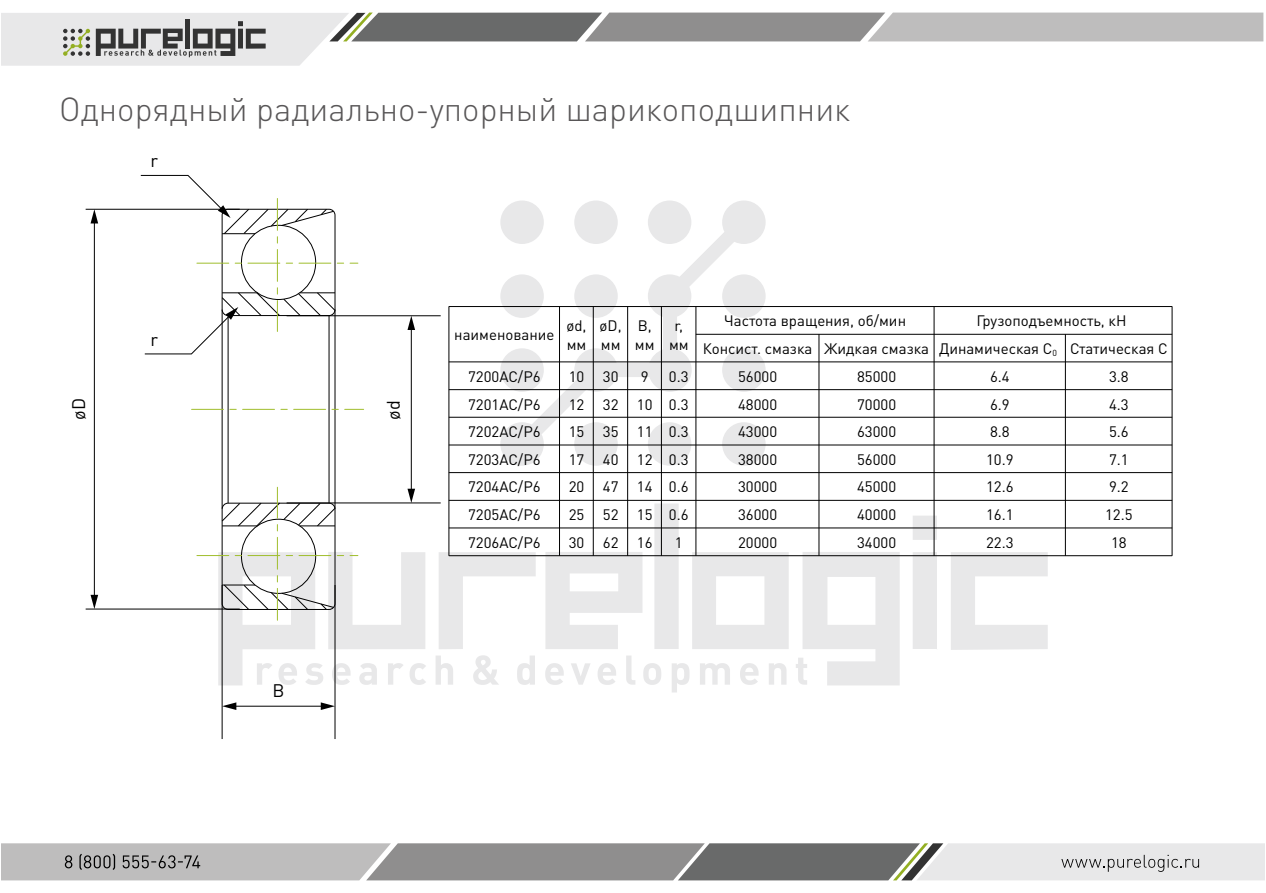
<style>
.page{position:relative;width:1266px;height:893px;background:#fff}
.page>*{position:absolute;margin:0;border:0;box-sizing:border-box;transform-origin:0 0}
.t1{font:300 33px "DIN Pro";color:#585657}
.t2{font:18px "DIN Pro";color:#000}
.t3{font:15px/19.4px "DIN Pro";color:#000}
</style>
<div class="page">
<svg style="left:218px;top:200px;width:829px;height:492px"></svg>
<svg style="left:1px;top:843px;width:1263px;height:37px"></svg>
<svg style="left:1px;top:13px;width:1262px;height:53px"></svg>
<svg style="left:197px;top:487px;width:161px;height:133px"></svg>
<hr style="left:334px;top:310px;width:1px;height:199px;background:#000">
<hr style="left:222px;top:310px;width:1px;height:199px;background:#000">
<hr style="left:228px;top:316px;width:1px;height:187px;background:#000">
<hr style="left:329px;top:316px;width:1px;height:187px;background:#000">
<svg style="left:191px;top:409px;width:172px;height:1px"></svg>
<hr style="left:86px;top:209px;width:154px;height:1px;background:#000">
<hr style="left:86px;top:609px;width:154px;height:1px;background:#000">
<hr style="left:286px;top:503px;width:155px;height:1px;background:#000">
<hr style="left:286px;top:315px;width:155px;height:1px;background:#000">
<hr style="left:222px;top:585px;width:1px;height:154px;background:#000">
<hr style="left:335px;top:585px;width:1px;height:154px;background:#000">
<svg style="left:140px;top:175px;width:218px;height:179px"></svg>
<hr style="left:94px;top:221px;width:1px;height:376px;background:#000">
<svg style="left:91px;top:209px;width:7px;height:14px"></svg>
<svg style="left:91px;top:595px;width:7px;height:14px"></svg>
<hr style="left:234px;top:706px;width:89px;height:1px;background:#000">
<svg style="left:222px;top:702px;width:14px;height:8px"></svg>
<svg style="left:321px;top:702px;width:14px;height:8px"></svg>
<hr style="left:411px;top:327px;width:1px;height:164px;background:#000">
<svg style="left:407px;top:316px;width:8px;height:14px"></svg>
<svg style="left:407px;top:489px;width:8px;height:14px"></svg>
<hr style="left:449px;top:306px;width:723px;height:1px;background:#000">
<hr style="left:696px;top:334px;width:476px;height:1px;background:#000">
<hr style="left:449px;top:362px;width:723px;height:1px;background:#000">
<hr style="left:449px;top:389px;width:723px;height:1px;background:#000">
<hr style="left:449px;top:417px;width:723px;height:1px;background:#000">
<hr style="left:449px;top:445px;width:723px;height:1px;background:#000">
<hr style="left:449px;top:472px;width:723px;height:1px;background:#000">
<hr style="left:449px;top:500px;width:723px;height:1px;background:#000">
<hr style="left:449px;top:528px;width:723px;height:1px;background:#000">
<hr style="left:449px;top:555px;width:723px;height:1px;background:#000">
<hr style="left:448px;top:306px;width:1px;height:250px;background:#000">
<hr style="left:559px;top:306px;width:1px;height:250px;background:#000">
<hr style="left:593px;top:306px;width:1px;height:250px;background:#000">
<hr style="left:627px;top:306px;width:1px;height:250px;background:#000">
<hr style="left:661px;top:306px;width:1px;height:250px;background:#000">
<hr style="left:695px;top:306px;width:1px;height:250px;background:#000">
<hr style="left:818px;top:334px;width:1px;height:222px;background:#000">
<hr style="left:933px;top:306px;width:1px;height:250px;background:#000">
<hr style="left:1065px;top:334px;width:1px;height:222px;background:#000">
<hr style="left:1171px;top:306px;width:1px;height:250px;background:#000">
<h1 class="t1" style="left:59px;top:86px;width:792px">Однорядный радиально-упорный шарикоподшипник</h1>
<p class="t2" style="left:151px;top:147px;width:9px">r</p>
<p class="t2" style="left:151px;top:326px;width:9px">r</p>
<p class="t2" style="left:64px;top:420px;width:23px;rotate:-90deg">øD</p>
<p class="t2" style="left:379px;top:420px;width:21px;rotate:-90deg">ød</p>
<p class="t2" style="left:272px;top:676px;width:14px">B</p>
<p class="t3" style="left:454px;top:324px;width:102px">наименование</p>
<p class="t3" style="left:566px;top:315px;width:21px">ød, мм</p>
<p class="t3" style="left:599px;top:315px;width:24px">øD, мм</p>
<p class="t3" style="left:635px;top:315px;width:21px">B, мм</p>
<p class="t3" style="left:669px;top:315px;width:21px;text-align:center">r, мм</p>
<p class="t3" style="left:724px;top:311px;width:183px">Частота вращения, об/мин</p>
<p class="t3" style="left:702px;top:306px;width:466px;line-height:27.8px;text-indent:274px">Грузоподъемность, кН<br>Консист. смазка Жидкая смазка Динамическая С<sub>0</sub> Статическая С</p>
<p class="t3" style="left:468px;top:366px;width:74px">7200AC/P6</p>
<p class="t3" style="left:569px;top:366px;width:51px">10 30</p>
<p class="t3" style="left:641px;top:366px;width:9px">9</p>
<p class="t3" style="left:669px;top:366px;width:21px">0.3</p>
<p class="t3" style="left:738px;top:366px;width:41px">56000</p>
<p class="t3" style="left:857px;top:366px;width:41px">85000</p>
<p class="t3" style="left:990px;top:366px;width:21px">6.4</p>
<p class="t3" style="left:1109px;top:366px;width:21px">3.8</p>
<p class="t3" style="left:468px;top:394px;width:74px">7201AC/P6</p>
<p class="t3" style="left:569px;top:394px;width:121px">12 32 10 0.3</p>
<p class="t3" style="left:738px;top:394px;width:41px">48000</p>
<p class="t3" style="left:857px;top:394px;width:41px">70000</p>
<p class="t3" style="left:990px;top:394px;width:21px">6.9</p>
<p class="t3" style="left:1109px;top:394px;width:21px">4.3</p>
<p class="t3" style="left:468px;top:421px;width:74px">7202AC/P6</p>
<p class="t3" style="left:569px;top:421px;width:121px">15 35 11 0.3</p>
<p class="t3" style="left:738px;top:421px;width:41px">43000</p>
<p class="t3" style="left:857px;top:421px;width:41px">63000</p>
<p class="t3" style="left:990px;top:421px;width:21px">8.8</p>
<p class="t3" style="left:1109px;top:421px;width:21px">5.6</p>
<p class="t3" style="left:468px;top:449px;width:74px">7203AC/P6</p>
<p class="t3" style="left:569px;top:449px;width:121px">17 40 12 0.3</p>
<p class="t3" style="left:738px;top:449px;width:41px">38000</p>
<p class="t3" style="left:857px;top:449px;width:41px">56000</p>
<p class="t3" style="left:986px;top:449px;width:29px">10.9</p>
<p class="t3" style="left:1109px;top:449px;width:21px">7.1</p>
<p class="t3" style="left:468px;top:477px;width:74px">7204AC/P6</p>
<p class="t3" style="left:569px;top:477px;width:121px">20 47 14 0.6</p>
<p class="t3" style="left:738px;top:477px;width:41px">30000</p>
<p class="t3" style="left:857px;top:477px;width:41px">45000</p>
<p class="t3" style="left:986px;top:477px;width:29px">12.6</p>
<p class="t3" style="left:1109px;top:477px;width:21px">9.2</p>
<p class="t3" style="left:468px;top:504px;width:74px">7205AC/P6</p>
<p class="t3" style="left:569px;top:504px;width:121px">25 52 15 0.6</p>
<p class="t3" style="left:738px;top:504px;width:41px">36000</p>
<p class="t3" style="left:857px;top:504px;width:41px">40000</p>
<p class="t3" style="left:986px;top:504px;width:29px">16.1</p>
<p class="t3" style="left:1105px;top:504px;width:29px">12.5</p>
<p class="t3" style="left:468px;top:532px;width:74px">7206AC/P6</p>
<p class="t3" style="left:569px;top:532px;width:85px">30 62 16</p>
<p class="t3" style="left:675px;top:532px;width:9px">1</p>
<p class="t3" style="left:738px;top:532px;width:41px">20000</p>
<p class="t3" style="left:857px;top:532px;width:41px">34000</p>
<p class="t3" style="left:986px;top:532px;width:29px">22.3</p>
<p class="t3" style="left:1111px;top:532px;width:17px">18</p>
</div>
